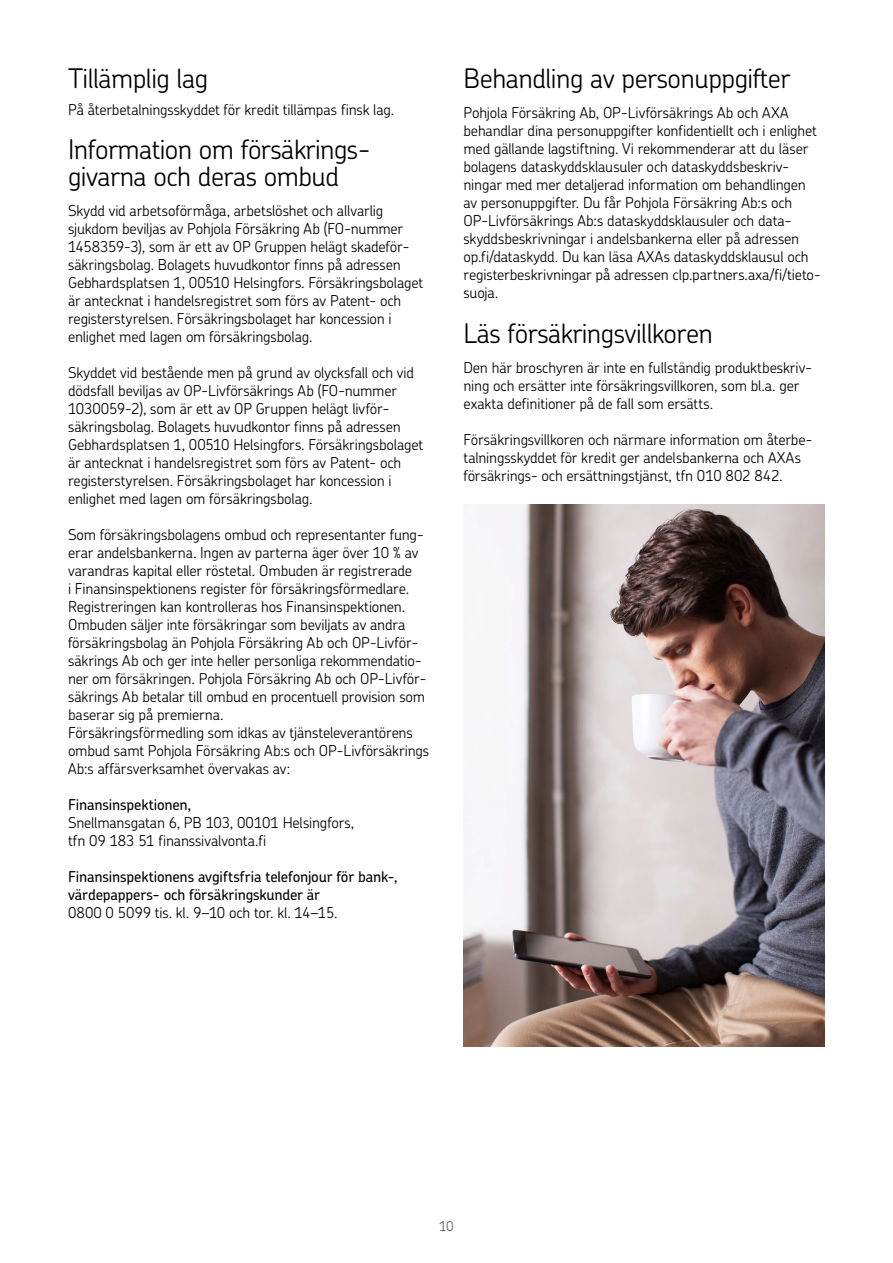
<style>
.page{position:relative;width:893px;height:1263px;background:#fff}
.page>*{position:absolute;margin:0;border:0;box-sizing:border-box;transform-origin:0 0}
.Sisäsivun_otsikko_Ch{font:300 27px/27px "OP Chevin Pro";letter-spacing:-.02em;color:#000}
.Leipäteksti{font:300 15px/18px "OP Chevin Pro";letter-spacing:-.01em;color:#000}
.Leipäteksti-2{font:500 15px/18px "OP Chevin Pro";letter-spacing:-.01em;color:#000}
.t1{font:300 13.5px "OP Chevin Pro";color:#58595b}
</style>
<div class="page">
<img style="left:463px;top:504px;width:362px;height:542px">
<h2 class="Sisäsivun_otsikko_Ch" style="left:68px;top:64px;width:142px">Tillämplig lag</h2>
<p class="Leipäteksti" style="left:68px;top:100px;width:328px">På återbetalningsskyddet för kredit tillämpas finsk lag.</p>
<h2 class="Sisäsivun_otsikko_Ch" style="left:68px;top:135px;width:300px">Information om försäkrings&shy;givarna och deras ombud</h2>
<p class="Leipäteksti" style="left:68px;top:201px;width:357px">Skydd vid arbetsoförmåga, arbetslöshet och allvarlig sjukdom beviljas av Pohjola Försäkring Ab (FO-nummer 1458359-3), som är ett av OP Gruppen helägt skadeför&shy;säkringsbolag. Bolagets huvudkontor finns på adressen Gebhardsplatsen 1, 00510 Helsingfors. Försäkringsbolaget är antecknat i handelsregistret som förs av Patent- och registerstyrelsen. Försäkringsbolaget har koncession i enlighet med lagen om försäkringsbolag.</p>
<p class="Leipäteksti" style="left:68px;top:363px;width:357px">Skyddet vid bestående men på grund av olycksfall och vid dödsfall beviljas av OP-Livförsäkrings Ab (FO-nummer 1030059-2), som är ett av OP Gruppen helägt livför&shy;säkringsbolag. Bolagets huvudkontor finns på adressen Gebhardsplatsen 1, 00510 Helsingfors. Försäkringsbolaget är antecknat i handelsregistret som förs av Patent- och registerstyrelsen. Försäkringsbolaget har koncession i enlighet med lagen om försäkringsbolag.</p>
<p class="Leipäteksti" style="left:68px;top:525px;width:360px">Som försäkringsbolagens ombud och representanter fung&shy;erar andelsbankerna. Ingen av parterna äger över 10 % av varandras kapital eller röstetal. Ombuden är registrerade<br>i Finansinspektionens register för försäkringsförmedlare.<br>Registreringen kan kontrolleras hos Finansinspektionen.<br>Ombuden säljer inte försäkringar som beviljats av andra försäkringsbolag än Pohjola Försäkring Ab och OP-Livför&shy;säkrings Ab och ger inte heller personliga rekommendatio&shy;ner om försäkringen. Pohjola Försäkring Ab och OP-Livför&shy;säkrings Ab betalar till ombud en procentuell provision som baserar sig på premierna.</p>
<p class="Leipäteksti" style="left:68px;top:723px;width:363px">Försäkringsförmedling som idkas av tjänsteleverantörens ombud samt Pohjola Försäkring Ab:s och OP-Livförsäkrings<br>Ab:s affärsverksamhet övervakas av:</p>
<p class="Leipäteksti-2" style="left:68px;top:795px;width:125px">Finansinspektionen,</p>
<p class="Leipäteksti" style="left:68px;top:813px;width:288px">Snellmansgatan 6, PB 103, 00101 Helsingfors,</p>
<p class="Leipäteksti" style="left:68px;top:831px;width:200px">tfn 09 183 51 finanssivalvonta.fi</p>
<p class="Leipäteksti-2" style="left:68px;top:867px;width:331px">Finansinspektionens avgiftsfria telefonjour för bank-, värdepappers- och försäkringskunder är</p>
<p class="Leipäteksti" style="left:68px;top:903px;width:271px">0800 0 5099 tis. kl. 9–10 och tor. kl. 14–15.</p>
<h2 class="Sisäsivun_otsikko_Ch" style="left:463px;top:64px;width:328px">Behandling av personuppgifter</h2>
<p class="Leipäteksti" style="left:463px;top:103px;width:357px">Pohjola Försäkring Ab, OP-Livförsäkrings Ab och AXA behandlar dina personuppgifter konfidentiellt och i enlighet med gällande lagstiftning. Vi rekommenderar att du läser bolagens dataskyddsklausuler och dataskyddsbeskriv&shy;ningar med mer detaljerad information om behandlingen av personuppgifter. Du får Pohjola Försäkring Ab:s och OP-Livförsäkrings Ab:s dataskyddsklausuler och data&shy;skyddsbeskrivningar i andelsbankerna eller på adressen op.fi/dataskydd. Du kan läsa AXAs dataskyddsklausul och registerbeskrivningar på adressen clp.partners.axa/fi/tieto&shy;suoja.</p>
<h2 class="Sisäsivun_otsikko_Ch" style="left:463px;top:319px;width:251px">Läs försäkringsvillkoren</h2>
<p class="Leipäteksti" style="left:463px;top:358px;width:350px">Den här broschyren är inte en fullständig produktbeskriv&shy;ning och ersätter inte försäkringsvillkoren, som bl.a. ger exakta definitioner på de fall som ersätts.</p>
<p class="Leipäteksti" style="left:463px;top:430px;width:351px">Försäkringsvillkoren och närmare information om återbe&shy;talningsskyddet för kredit ger andelsbankerna och AXAs försäkrings- och ersättningstjänst, tfn 010 802 842.</p>
<p class="t1" style="left:439px;top:1216px;width:16px">10</p>
</div>
